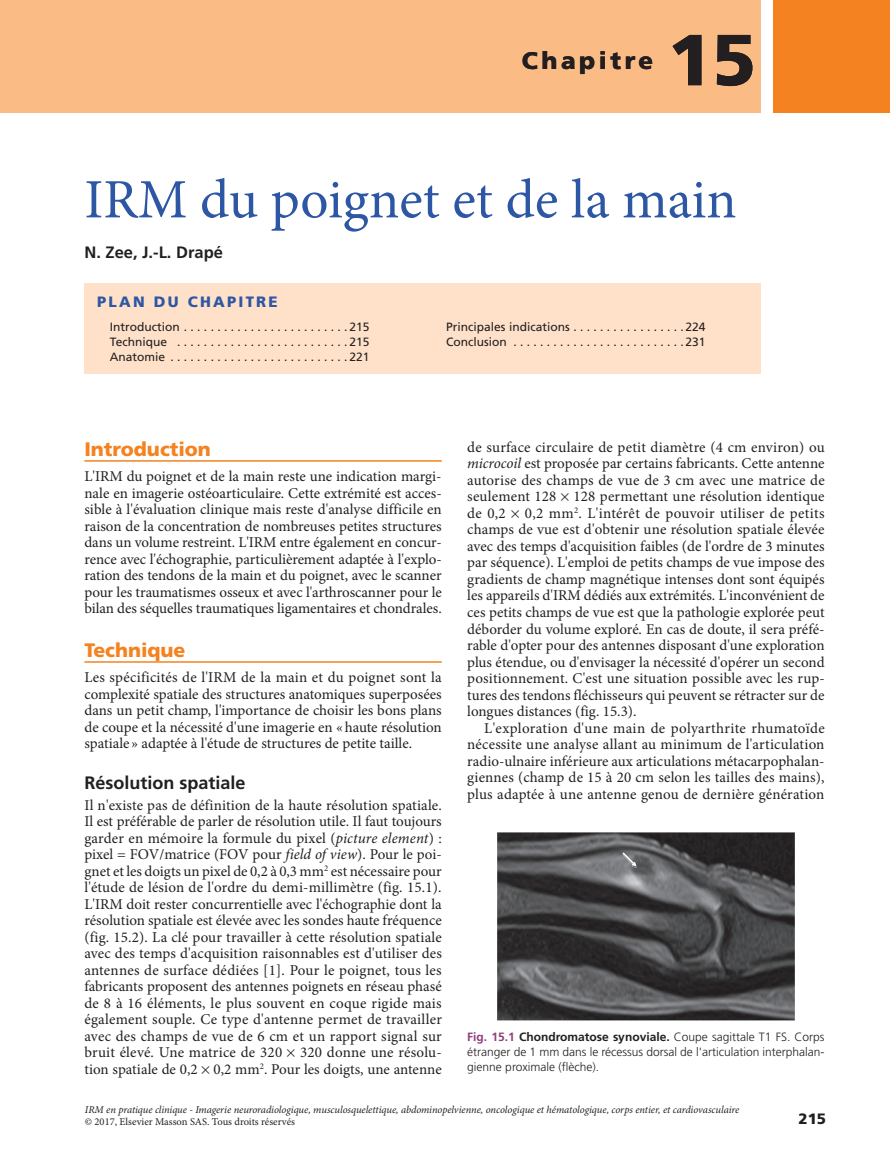
<style>
.page{position:relative;width:890px;height:1158px;background:#fff}
.page>*{position:absolute;margin:0;border:0;box-sizing:border-box;transform-origin:0 0}
.t1{font:900 72px "Frutiger LT Std";color:#231f20}
.t2{font:55.5px "Minion Pro";color:#2d56a5}
.t3{font:900 24px "Frutiger LT Std";letter-spacing:.15em;color:#231f20}
.t4{font:900 19.5px "Frutiger LT Std";color:#f58220}
.t5{font:700 18px "Frutiger LT Std";color:#231f20}
.t6{font:700 16.5px "Frutiger LT Std";color:#231f20}
.t7{font:15px/16.5px "Minion Pro";color:#231f20;text-align:justify}
.t8{font:900 15px "Frutiger LT Std";letter-spacing:.15em;color:#2d56a5}
.t9{font:900 15px "Frutiger LT Std";color:#231f20}
.t10{font:12px/15px "Frutiger LT Std";color:#231f20;text-align:justify}
.t11{font:300 12px/15px "Frutiger LT Std";color:#231f20;text-align:justify}
.t12{font:italic 10.5px "Minion Pro";letter-spacing:-.005em;color:#231f20}
.t13{font:10.5px "Minion Pro";color:#231f20}
.s1{font-style:italic}
.s2{font-weight:700;color:#933e7d}
.s3{font-weight:700}
</style>
<div class="page">
<div style="left:0;top:0;width:761px;height:113px;background:#fbbb85"></div>
<div style="left:773px;top:0;width:117px;height:113px;background:#f58220"></div>
<div style="left:84px;top:283px;width:677px;height:91px;background:#fee1c8"></div>
<hr style="left:84px;top:460px;width:358px;height:2px;background:#f58220">
<hr style="left:84px;top:661px;width:358px;height:2px;background:#f58220">
<img style="left:497px;top:832px;width:297px;height:188px">
<svg style="left:622px;top:852px;width:14px;height:16px"></svg>
<h3 class="t3" style="left:522px;top:46px;width:133px">Chapitre</h3>
<h1 class="t1" style="left:668px;top:16px;width:90px">15</h1>
<h2 class="t2" style="left:84px;top:162px;width:653px">IRM du poignet et de la main</h2>
<p class="t6" style="left:84px;top:242px;width:140px">N. Zee, J.-L. Drapé</p>
<p class="t8" style="left:97px;top:293px;width:182px">PLAN DU CHAPITRE</p>
<p class="t10" style="left:110px;top:319px;width:261px">Introduction . . . . . . . . . . . . . . . . . . . . . . . . 215<br>Technique . . . . . . . . . . . . . . . . . . . . . . . . . 215<br>Anatomie . . . . . . . . . . . . . . . . . . . . . . . . . . 221</p>
<p class="t10" style="left:446px;top:319px;width:261px">Principales indications . . . . . . . . . . . . . . . . . 224<br>Conclusion . . . . . . . . . . . . . . . . . . . . . . . . . 231</p>
<h3 class="t4" style="left:84px;top:437px;width:128px">Introduction</h3>
<p class="t7" style="left:84px;top:468px;width:359px">L'IRM du poignet et de la main reste une indication margi&shy;nale en imagerie ostéoarticulaire. Cette extrémité est acces&shy;sible à l'évaluation clinique mais reste d'analyse difficile en raison de la concentration de nombreuses petites structures dans un volume restreint. L'IRM entre également en concur&shy;rence avec l'échographie, particulièrement adaptée à l'explo&shy;ration des tendons de la main et du poignet, avec le scanner pour les traumatismes osseux et avec l'arthroscanner pour le bilan des séquelles traumatiques ligamentaires et chondrales.</p>
<h3 class="t4" style="left:84px;top:638px;width:103px">Technique</h3>
<p class="t7" style="left:84px;top:669px;width:359px">Les spécificités de l'IRM de la main et du poignet sont la complexité spatiale des structures anatomiques superposées dans un petit champ, l'importance de choisir les bons plans de coupe et la nécessité d'une imagerie en «haute résolution spatiale » adaptée à l'étude de structures de petite taille.</p>
<p class="t5" style="left:84px;top:772px;width:163px">Résolution spatiale</p>
<p class="t7" style="left:84px;top:797px;width:359px">Il n'existe pas de définition de la haute résolution spatiale.<br>Il est préférable de parler de résolution utile. Il faut toujours garder en mémoire la formule du pixel (<span class="s1">picture element</span>) : pixel = FOV/matrice (FOV pour <span class="s1">field of view</span>). Pour le poi&shy;gnet et les doigts un pixel de 0,2 à 0,3 mm<sup>2</sup> est nécessaire pour l'étude de lésion de l'ordre du demi-millimètre (fig. 15.1).<br>L'IRM doit rester concurrentielle avec l'échographie dont la résolution spatiale est élevée avec les sondes haute fréquence (fig. 15.2). La clé pour travailler à cette résolution spatiale avec des temps d'acquisition raisonnables est d'utiliser des antennes de surface dédiées [1]. Pour le poignet, tous les fabricants proposent des antennes poignets en réseau phasé de 8 à 16 éléments, le plus souvent en coque rigide mais également souple. Ce type d'antenne permet de travailler avec des champs de vue de 6 cm et un rapport signal sur bruit élevé. Une matrice de 320 320 donne une résolu&shy;tion spatiale de 0,2 0,2 mm<sup>2</sup>. Pour les doigts, une antenne</p>
<p class="t7" style="left:467px;top:439px;width:359px">de surface circulaire de petit diamètre (4 cm environ) ou <span class="s1">microcoil</span> est proposée par certains fabricants. Cette antenne autorise des champs de vue de 3 cm avec une matrice de seulement 128 128 permettant une résolution identique de 0,2</p>
<p class="t7" style="left:467px;top:505px;width:359px;text-indent:58px">0,2 mm<sup>2</sup>. L'intérêt de pouvoir utiliser de petits champs de vue est d'obtenir une résolution spatiale élevée avec des temps d'acquisition faibles (de l'ordre de 3 minutes par séquence). L'emploi de petits champs de vue impose des gradients de champ magnétique intenses dont sont équipés les appareils d'IRM dédiés aux extrémités. L'inconvénient de ces petits champs de vue est que la pathologie explorée peut déborder du volume exploré. En cas de doute, il sera préfé&shy;rable d'opter pour des antennes disposant d'une exploration plus étendue, ou d'envisager la nécessité d'opérer un second positionnement. C'est une situation possible avec les rup&shy;tures des tendons fléchisseurs qui peuvent se rétracter sur de longues distances (fig. 15.3).</p>
<p class="t7" style="left:467px;top:719px;width:359px;text-indent:17px">L'exploration d'une main de polyarthrite rhumatoïde nécessite une analyse allant au minimum de l'articulation radio-ulnaire inférieure aux articulations métacarpophalan&shy;giennes (champ de 15 à 20 cm selon les tailles des mains), plus adaptée à une antenne genou de dernière génération</p>
<p class="t11" style="left:467px;top:1029px;width:359px"><span class="s2">Fig. 15.1</span> <span class="s3">Chondromatose synoviale.</span> Coupe sagittale T1 FS. Corps étranger de 1 mm dans le récessus dorsal de l'articulation interphalan&shy;gienne proximale (flèche).</p>
<p class="t12" style="left:85px;top:1102px;width:656px">IRM en pratique clinique - Imagerie neuroradiologique, musculosquelettique, abdominopelvienne, oncologique et hématologique, corps entier, et cardiovasculaire</p>
<p class="t13" style="left:85px;top:1114px;width:212px">© 2017, Elsevier Masson SAS. Tous droits réservés</p>
<p class="t9" style="left:798px;top:1109px;width:29px">215</p>
</div>
